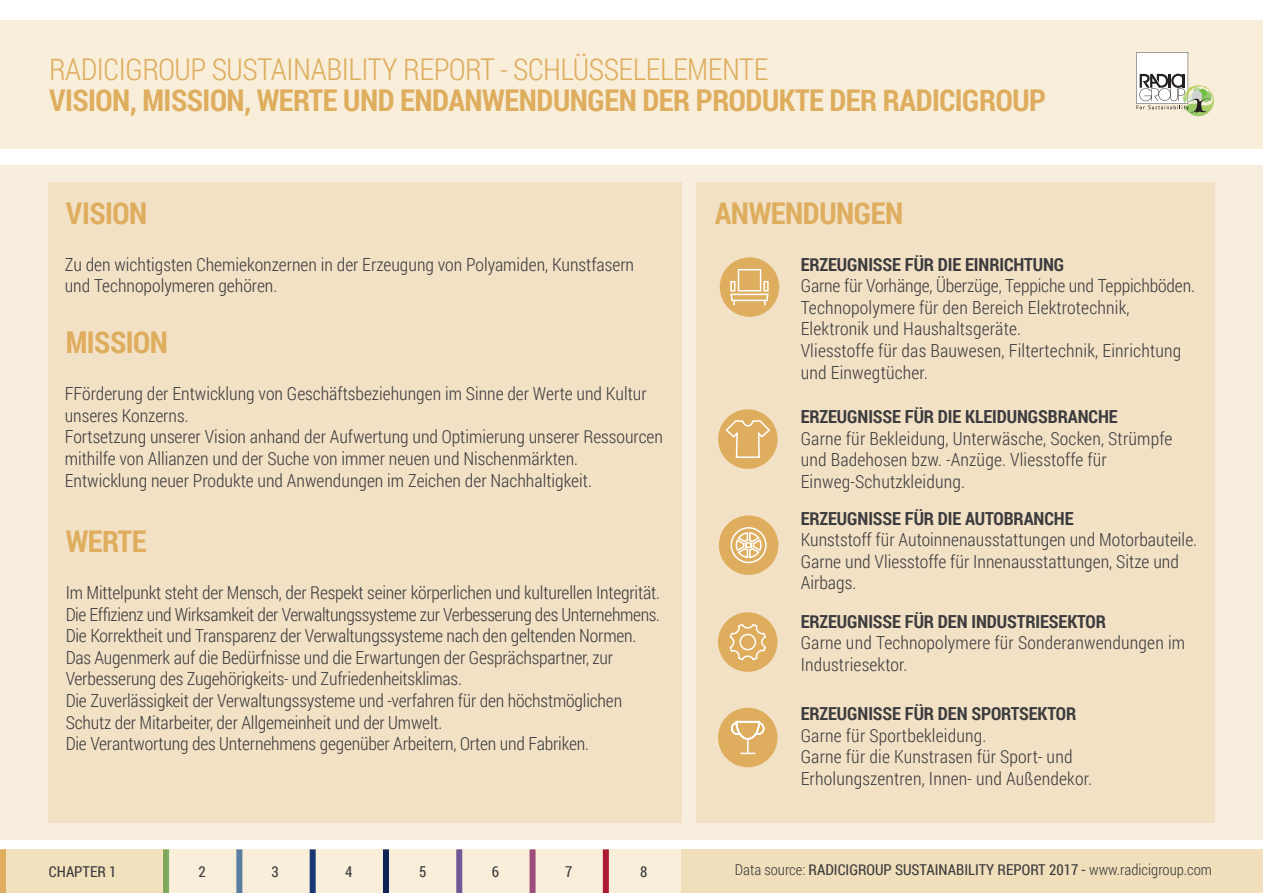
<style>
.page{position:relative;width:1263px;height:893px;background:#fff}
.page>*{position:absolute;margin:0;border:0;box-sizing:border-box;transform-origin:0 0}
.t1{font:700 30px "Roboto Condensed";letter-spacing:-.015em;color:#dead5e}
.t2{font:300 30px "Roboto Condensed";letter-spacing:-.015em;color:#dead5e}
.t3{font:300 18px/21.6px "Roboto Condensed";color:#3c3c3e}
.t4{font:700 18px "Roboto Condensed";letter-spacing:-.005em;color:#3c3c3e}
.t5{font:15px "Roboto Condensed";color:#3c3c3e}
.s1{font-weight:300}
</style>
<div class="page">
<div style="left:0;top:849px;width:1263px;height:44px;background:#f8eeda"></div>
<div style="left:681px;top:849px;width:582px;height:44px;background:#f1deba"></div>
<div style="left:0;top:165px;width:1263px;height:675px;background:#f8eedf"></div>
<div style="left:48px;top:182px;width:633px;height:641px;background:#f3e1c5"></div>
<div style="left:697px;top:182px;width:518px;height:641px;background:#f3e1c5"></div>
<div style="left:0;top:20px;width:1263px;height:128px;background:#f8eeda"></div>
<svg style="left:1136px;top:52px;width:78px;height:64px"></svg>
<div style="left:719px;top:515px;width:59px;height:60px;background:#dead5e;border-radius:50%"></div>
<svg style="left:730px;top:527px;width:37px;height:37px"></svg>
<div style="left:720px;top:257px;width:59px;height:60px;background:#dead5e;border-radius:50%"></div>
<svg style="left:730px;top:269px;width:39px;height:36px"></svg>
<div style="left:718px;top:612px;width:59px;height:60px;background:#dead5e;border-radius:50%"></div>
<svg style="left:729px;top:623px;width:37px;height:38px"></svg>
<div style="left:718px;top:409px;width:60px;height:60px;background:#dead5e;border-radius:50%"></div>
<svg style="left:724px;top:419px;width:47px;height:40px"></svg>
<div style="left:718px;top:708px;width:59px;height:59px;background:#dead5e;border-radius:50%"></div>
<svg style="left:731px;top:720px;width:34px;height:35px"></svg>
<div style="left:0;top:849px;width:166px;height:44px;background:#f2e1bd"></div>
<svg style="left:163px;top:849px;width:6px;height:44px"></svg>
<div style="left:236px;top:849px;width:6px;height:44px;background:#597da0"></div>
<div style="left:310px;top:849px;width:6px;height:44px;background:#163674"></div>
<div style="left:383px;top:849px;width:6px;height:44px;background:#102355"></div>
<div style="left:456px;top:849px;width:6px;height:44px;background:#705896"></div>
<div style="left:529px;top:849px;width:6px;height:44px;background:#9d4d7b"></div>
<div style="left:603px;top:849px;width:6px;height:44px;background:#ad1833"></div>
<div style="left:0;top:849px;width:6px;height:44px;background:#dead5e"></div>
<h1 class="t2" style="left:49px;top:48px;width:721px">RADICIGROUP SUSTAINABILITY REPORT - SCHLÜSSELELEMENTE</h1>
<h1 class="t1" style="left:49px;top:79px;width:998px">VISION, MISSION, WERTE UND ENDANWENDUNGEN DER PRODUKTE DER RADICIGROUP</h1>
<h1 class="t1" style="left:66px;top:192px;width:83px">VISION</h1>
<p class="t3" style="left:65px;top:253px;width:571px">Zu den wichtigsten Chemiekonzernen in der Erzeugung von Polyamiden, Kunstfasern und Technopolymeren gehören.</p>
<h1 class="t1" style="left:66px;top:321px;width:104px">MISSION</h1>
<p class="t3" style="left:65px;top:382px;width:600px">FFörderung der Entwicklung von Geschäftsbeziehungen im Sinne der Werte und Kultur unseres Konzerns.<br>Fortsetzung unserer Vision anhand der Aufwertung und Optimierung unserer Ressourcen mithilfe von Allianzen und der Suche von immer neuen und Nischenmärkten.<br>Entwicklung neuer Produkte und Anwendungen im Zeichen der Nachhaltigkeit.</p>
<h1 class="t1" style="left:66px;top:520px;width:82px">WERTE</h1>
<p class="t3" style="left:66px;top:581px;width:596px">Im Mittelpunkt steht der Mensch, der Respekt seiner körperlichen und kulturellen Integrität.<br>Die Effizienz und Wirksamkeit der Verwaltungssysteme zur Verbesserung des Unternehmens.<br>Die Korrektheit und Transparenz der Verwaltungssysteme nach den geltenden Normen.<br>Das Augenmerk auf die Bedürfnisse und die Erwartungen der Gesprächspartner, zur Verbesserung des Zugehörigkeits- und Zufriedenheitsklimas.<br>Die Zuverlässigkeit der Verwaltungssysteme und -verfahren für den höchstmöglichen Schutz der Mitarbeiter, der Allgemeinheit und der Umwelt.<br>Die Verantwortung des Unternehmens gegenüber Arbeitern, Orten und Fabriken.</p>
<p class="t5" style="left:49px;top:861px;width:69px">CHAPTER 1</p>
<p class="t5" style="left:198px;top:861px;width:9px">2</p>
<p class="t5" style="left:271px;top:861px;width:9px">3</p>
<p class="t5" style="left:345px;top:861px;width:9px">4</p>
<p class="t5" style="left:419px;top:861px;width:9px">5</p>
<p class="t5" style="left:492px;top:861px;width:9px">6</p>
<p class="t5" style="left:565px;top:861px;width:9px">7</p>
<p class="t5" style="left:640px;top:861px;width:9px">8</p>
<h1 class="t1" style="left:715px;top:192px;width:190px">ANWENDUNGEN</h1>
<p class="t4" style="left:801px;top:252px;width:265px">ERZEUGNISSE FÜR DIE EINRICHTUNG</p>
<p class="t3" style="left:801px;top:274px;width:396px">Garne für Vorhänge, Überzüge, Teppiche und Teppichböden.<br>Technopolymere für den Bereich Elektrotechnik, Elektronik und Haushaltsgeräte.<br>Vliesstoffe für das Bauwesen, Filtertechnik, Einrichtung und Einwegtücher.</p>
<p class="t4" style="left:801px;top:404px;width:318px">ERZEUGNISSE FÜR DIE KLEIDUNGSBRANCHE</p>
<p class="t3" style="left:801px;top:427px;width:373px">Garne für Bekleidung, Unterwäsche, Socken, Strümpfe und Badehosen bzw. -Anzüge. Vliesstoffe für<br>Einweg-Schutzkleidung.</p>
<p class="t4" style="left:801px;top:505px;width:274px">ERZEUGNISSE FÜR DIE AUTOBRANCHE</p>
<p class="t3" style="left:801px;top:528px;width:398px">Kunststoff für Autoinnenausstattungen und Motorbauteile.<br>Garne und Vliesstoffe für Innenausstattungen, Sitze und<br>Airbags.</p>
<p class="t4" style="left:801px;top:608px;width:307px">ERZEUGNISSE FÜR DEN INDUSTRIESEKTOR</p>
<p class="t3" style="left:801px;top:631px;width:386px">Garne und Technopolymere für Sonderanwendungen im<br>Industriesektor.</p>
<p class="t4" style="left:801px;top:701px;width:277px">ERZEUGNISSE FÜR DEN SPORTSEKTOR</p>
<p class="t3" style="left:801px;top:724px;width:293px">Garne für Sportbekleidung.<br>Garne für die Kunstrasen für Sport- und<br>Erholungszentren, Innen- und Außendekor.</p>
<p class="t5" style="left:735px;top:860px;width:478px"><span class="s1">Data source:</span> RADICIGROUP SUSTAINABILITY REPORT 2017 - <span class="s1">www.radicigroup.com</span></p>
</div>
